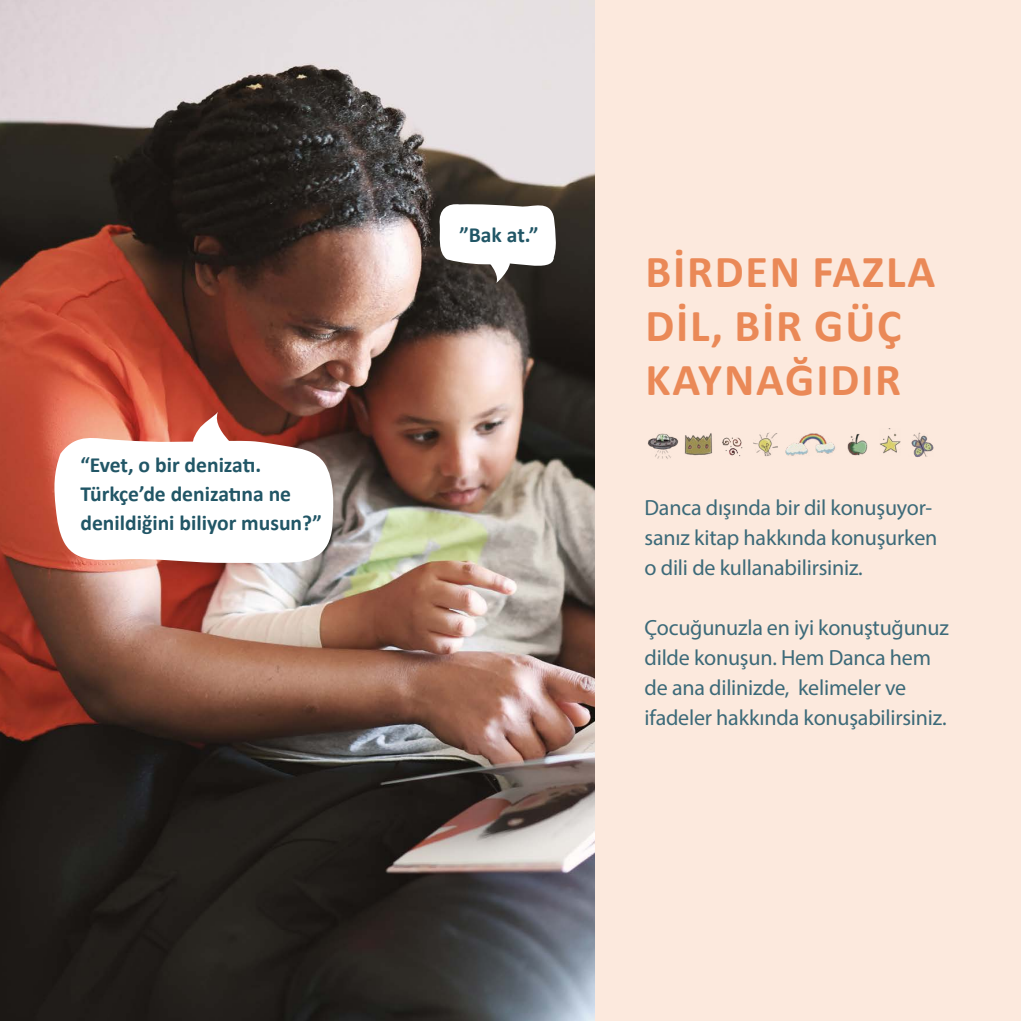
<style>
.page{position:relative;width:1021px;height:1021px;background:#fff}
.page>*{position:absolute;margin:0;border:0;box-sizing:border-box;transform-origin:0 0}
.t1{font:700 46px/54px "Calibri";letter-spacing:.04em;color:#ea8957}
.t2{font:22px/30px "Myriad Pro";letter-spacing:-.01em;color:#3c6a79}
.t3{font:700 21.6px/28.8px "Calibri";color:#215666}
</style>
<div class="page">
<div style="left:2px;top:0;width:1018px;height:1020px;background:#fce9dd"></div>
<img style="left:0;top:0;width:594px;height:1020px">
<img style="left:714px;top:430px;width:32px;height:32px;border-radius:16px">
<img style="left:785px;top:433px;width:50px;height:23px">
<img style="left:847px;top:434px;width:21px;height:22px">
<img style="left:684px;top:433px;width:31px;height:23px">
<img style="left:647px;top:433px;width:32px;height:26px">
<img style="left:880px;top:428px;width:20px;height:26px">
<img style="left:911px;top:432px;width:23px;height:25px">
<img style="left:753px;top:433px;width:25px;height:23px">
<svg style="left:53px;top:412px;width:282px;height:152px;background:#ead6d2"></svg>
<svg style="left:437px;top:198px;width:121px;height:85px;background:#b9b7b4"></svg>
<p class="t3" style="left:80px;top:450px;width:243px">“Evet, o bir denizatı.<br>Türkçe’de denizatına ne denildiğini biliyor musun?”</p>
<p class="t3" style="left:459px;top:220px;width:80px">”Bak at.”</p>
<h1 class="t1" style="left:645px;top:244px;width:291px">BİRDEN FAZLA<br>DİL, BİR GÜÇ<br>KAYNAĞIDIR</h1>
<p class="t2" style="left:644px;top:492px;width:294px">Danca dışında bir dil konuşuyor&shy;sanız kitap hakkında konuşurken o dili de kullanabilirsiniz.</p>
<p class="t2" style="left:644px;top:612px;width:306px">Çocuğunuzla en iyi konuştuğunuz dilde konuşun. Hem Danca hem de ana dilinizde, kelimeler ve ifadeler hakkında konuşabilirsiniz.</p>
</div>
